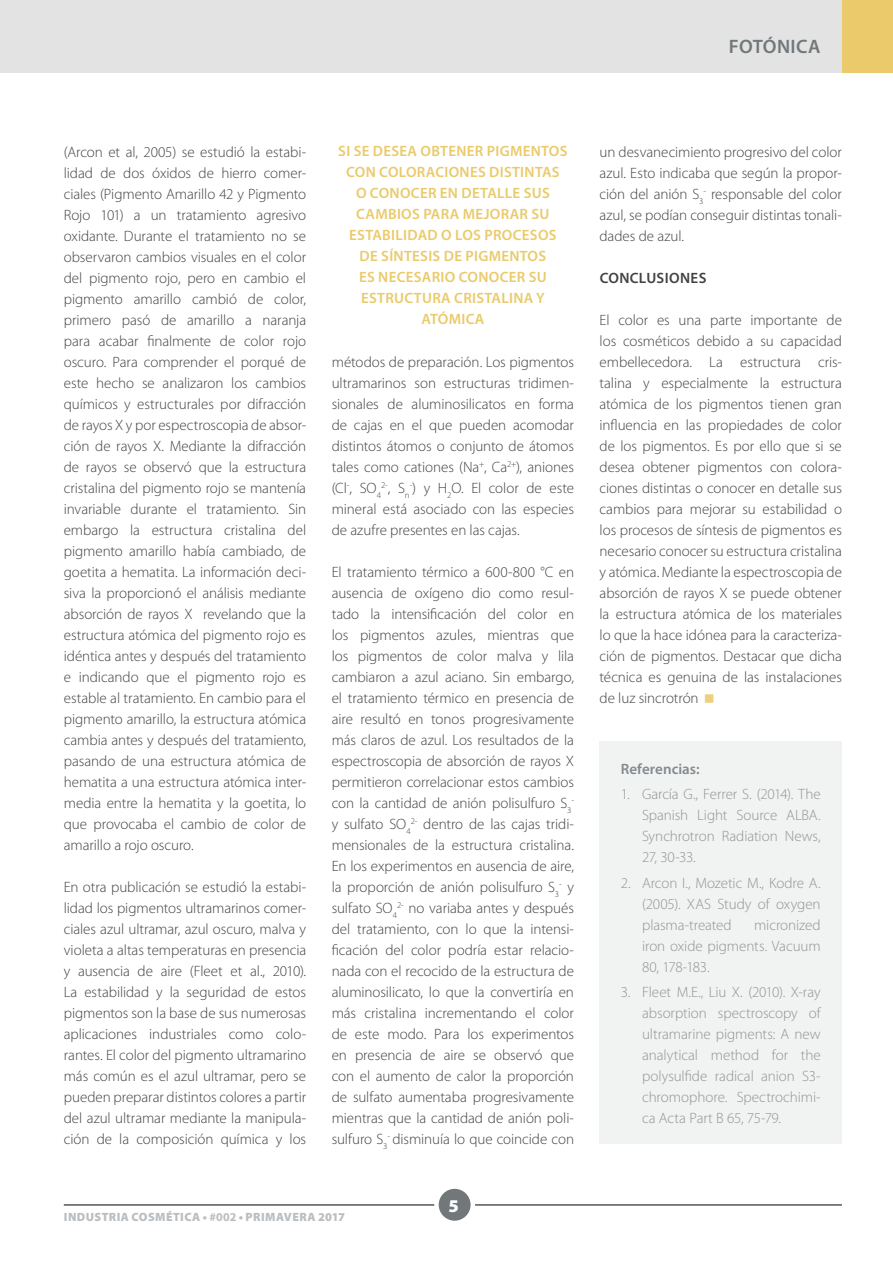
<style>
.page{position:relative;width:893px;height:1263px;background:#fff}
.page>*{position:absolute;margin:0;border:0;box-sizing:border-box;transform-origin:0 0}
.t1{font:600 19.5px "Myriad Pro";letter-spacing:.02em;color:#72787a}
.t2{font:900 18px "Myriad Pro";color:#fff}
.t3{font:300 15px/21px "Myriad Pro";letter-spacing:-.005em;color:#424241;text-align:justify}
.t4{font:300 15px/21px "Myriad Pro";letter-spacing:-.005em;color:#929292;text-align:justify}
.t5{font:600 15px/21px "Myriad Pro";letter-spacing:.02em;color:#eaca6a}
.t6{font:600 15px "Myriad Pro";letter-spacing:.015em;color:#424241}
.t7{font:600 15px "Myriad Pro";letter-spacing:.005em;color:#84898d}
.t8{font:900 12px "Myriad Pro";letter-spacing:.035em;color:#babec1}
.t9{font:300 8.7px "Myriad Pro";color:#424241}
.s1{font-size:15px}
.s2{font-weight:700}
</style>
<div class="page">
<div style="left:0;top:0;width:893px;height:72px;background:#e3e3e3"></div>
<div style="left:842px;top:0;width:51px;height:72px;background:#eaca6a"></div>
<hr style="left:64px;top:1205px;width:778px;height:1px;background:#000">
<svg style="left:436px;top:1186px;width:37px;height:37px"></svg>
<div style="left:434px;top:1184px;width:41px;height:41px;border:4px solid #fff;border-radius:50%"></div>
<div style="left:600px;top:742px;width:242px;height:402px;background:#f1f3f3"></div>
<h1 class="t1" style="left:729px;top:36px;width:93px">fotónica</h1>
<p class="t3" style="left:64px;top:142px;width:244px">(Arcon et al, 2005) se estudió la estabi&shy;lidad de dos óxidos de hierro comer&shy;ciales (Pigmento Amarillo 42 y Pigmento Rojo 101) a un tratamiento agresivo oxidante. Durante el tratamiento no se observaron cambios visuales en el color del pigmento rojo, pero en cambio el pigmento amarillo cambió de color, primero pasó de amarillo a naranja para acabar finalmente de color rojo oscuro. Para comprender el porqué de este hecho se analizaron los cambios químicos y estructurales por difracción de rayos X y por espectroscopia de absor&shy;ción de rayos X. Mediante la difracción de rayos se observó que la estructura cristalina del pigmento rojo se mantenía invariable durante el tratamiento. Sin embargo la estructura cristalina del pigmento amarillo había cambiado, de goetita a hematita. La información deci&shy;siva la proporcionó el análisis mediante absorción de rayos X revelando que la estructura atómica del pigmento rojo es idéntica antes y después del tratamiento e indicando que el pigmento rojo es estable al tratamiento. En cambio para el pigmento amarillo, la estructura atómica cambia antes y después del tratamiento, pasando de una estructura atómica de hematita a una estructura atómica inter&shy;media entre la hematita y la goetita, lo que provocaba el cambio de color de amarillo a rojo oscuro.</p>
<p class="t3" style="left:64px;top:877px;width:244px">En otra publicación se estudió la estabi&shy;lidad los pigmentos ultramarinos comer&shy;ciales azul ultramar, azul oscuro, malva y violeta a altas temperaturas en presencia y ausencia de aire (Fleet et al., 2010).<br>La estabilidad y la seguridad de estos pigmentos son la base de sus numerosas aplicaciones industriales como colo&shy;rantes. El color del pigmento ultramarino más común es el azul ultramar, pero se pueden preparar distintos colores a partir del azul ultramar mediante la manipula&shy;ción de la composición química y los</p>
<p class="t5" style="left:338px;top:141px;width:203px">SI SE DESEA OBTENER PIGMENTO</p>
<p class="t5" style="left:560px;top:141px;width:9px">S</p>
<p class="t5" style="left:346px;top:162px;width:11px">CON</p>
<p class="t5" style="left:379px;top:162px;width:57px">COLORACION</p>
<p class="t5" style="left:470px;top:162px;width:51px">ES DISTINTA</p>
<p class="t5" style="left:552px;top:162px;width:9px">S</p>
<p class="t5" style="left:356px;top:183px;width:25px">O CONOC</p>
<p class="t5" style="left:420px;top:183px;width:131px">ER EN DETALLE SUS</p>
<p class="t5" style="left:356px;top:204px;width:195px">CAMBIOS PARA MEJORAR SU</p>
<p class="t5" style="left:349px;top:225px;width:209px">ESTABILIDAD O LOS PROCESOS</p>
<p class="t5" style="left:360px;top:246px;width:160px">DE SÍNTESIS DE PIGMENTO</p>
<p class="t5" style="left:538px;top:246px;width:9px">S</p>
<p class="t5" style="left:359px;top:267px;width:111px">ES NECESARIO CONOC</p>
<p class="t5" style="left:361px;top:267px;width:187px;text-indent:148px">ER SU<br>ESTRUCTURA CRISTALINA</p>
<p class="t5" style="left:536px;top:288px;width:10px">Y</p>
<p class="t5" style="left:421px;top:309px;width:49px">ATÓMICA</p>
<p class="t3" style="left:332px;top:352px;width:244px">métodos de preparación. Los pigmentos ultramarinos son estructuras tridimen&shy;sionales de aluminosilicatos en forma de cajas en el que pueden acomodar distintos átomos o conjunto de átomos tales como cationes (Na<sup>+</sup>, Ca<sup>2+</sup>), aniones (Cl<sup>-</sup>, SO<sub>4</sub></p>
<p class="t9" style="left:381px;top:480px;width:30px">2-<span class="s1">, S</span>n</p>
<p class="t3" style="left:332px;top:478px;width:244px;text-indent:78px"><sup>-</sup>) y H<sub>2</sub>O. El color de este mineral está asociado con las especies de azufre presentes en las cajas.</p>
<p class="t3" style="left:332px;top:562px;width:244px">El tratamiento térmico a 600-800 °C en ausencia de oxígeno dio como resul&shy;tado la intensificación del color en los pigmentos azules, mientras que los pigmentos de color malva y lila cambiaron a azul aciano. Sin embargo, el tratamiento térmico en presencia de aire resultó en tonos progresivamente más claros de azul. Los resultados de la espectroscopia de absorción de rayos X permitieron correlacionar estos cambios con la cantidad de anión polisulfuro S<sub>3</sub></p>
<p class="t9" style="left:571px;top:795px;width:4px">-</p>
<p class="t3" style="left:332px;top:814px;width:244px">y sulfato SO<sub>4</sub><sup>2-</sup> dentro de las cajas tridi&shy;mensionales de la estructura cristalina.<br>En los experimentos en ausencia de aire, la proporción de anión polisulfuro S<sub>3</sub></p>
<p class="t9" style="left:559px;top:879px;width:16px">- <span class="s1">y</span></p>
<p class="t3" style="left:332px;top:898px;width:244px">sulfato SO<sub>4</sub><sup>2-</sup> no variaba antes y después del tratamiento, con lo que la intensi&shy;ficación del color podría estar relacio&shy;nada con el recocido de la estructura de aluminosilicato, lo que la convertiría en más cristalina incrementando el color de este modo. Para los experimentos en presencia de aire se observó que con el aumento de calor la proporción de sulfato aumentaba progresivamente mientras que la cantidad de anión poli&shy;sulfuro S<sub>3</sub><sup>-</sup> disminuía lo que coincide con</p>
<p class="t8" style="left:64px;top:1210px;width:283px">INDUSTRIA COSMÉTICA • <span class="s2">#002</span> • PRIMAVERA 2017</p>
<p class="t2" style="left:449px;top:1195px;width:12px">5</p>
<p class="t3" style="left:600px;top:142px;width:244px">un desvanecimiento progresivo del color azul. Esto indicaba que según la propor&shy;ción del anión S<sub>3</sub><sup>-</sup> responsable del color azul, se podían conseguir distintas tonali&shy;dades de azul.</p>
<p class="t6" style="left:600px;top:270px;width:11px">CONC</p>
<p class="t6" style="left:639px;top:270px;width:69px">LUSION ES</p>
<p class="t3" style="left:600px;top:310px;width:244px">El color es una parte importante de los cosméticos debido a su capacidad embellecedora. La estructura cris&shy;talina y especialmente la estructura atómica de los pigmentos tienen gran influencia en las propiedades de color de los pigmentos. Es por ello que si se desea obtener pigmentos con colora&shy;ciones distintas o conocer en detalle sus cambios para mejorar su estabilidad o los procesos de síntesis de pigmentos es necesario conocer su estructura cristalina y atómica. Mediante la espectroscopia de absorción de rayos X se puede obtener la estructura atómica de los materiales lo que la hace idónea para la caracteriza&shy;ción de pigmentos. Destacar que dicha técnica es genuina de las instalaciones de luz sincrotrón</p>
<p class="t7" style="left:621px;top:761px;width:80px">Referencias:</p>
<p class="t4" style="left:642px;top:784px;width:180px;text-indent:-21px">1. García G., Ferrer S. (2014). The Spanish Light Source ALBA.<br>Synchrotron Radiation News, 27, 30-33.</p>
<p class="t4" style="left:642px;top:872px;width:180px;text-indent:-21px">2. Arcon I., Mozetic M., Kodre A. (2005). XAS Study of oxygen plasma-treated</p>
<p class="t4" style="left:642px;top:914px;width:180px;text-indent:112px">micronized iron oxide pigments. Vacuum 80, 178-183.</p>
<p class="t4" style="left:642px;top:982px;width:180px;text-indent:-21px">3. Fleet M.E., Liu X. (2010). X-ray absorption spectroscopy of ultramarine pigments: A new analytical method for the polysulfide radical anion S3- chromophore. Spectrochimi&shy;ca Acta Part B 65, 75-79.</p>
</div>
